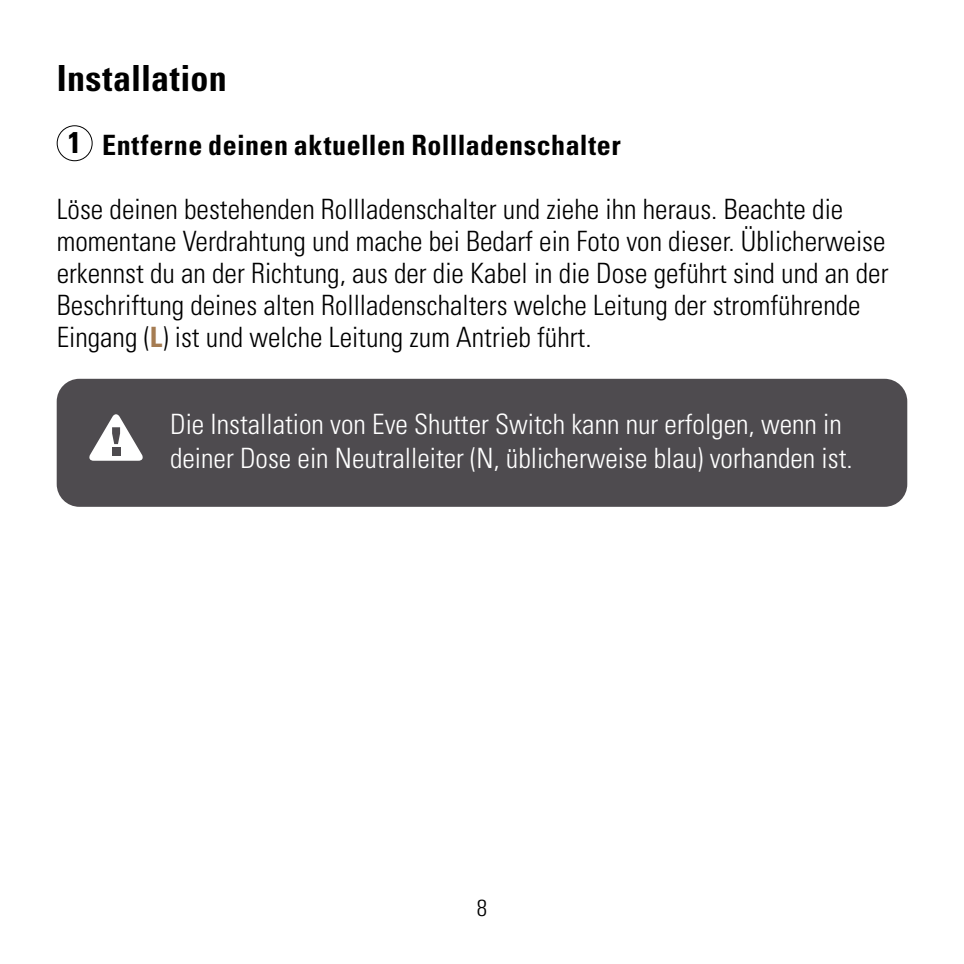
<style>
.page{position:relative;width:964px;height:964px;background:#fff}
.page>*{position:absolute;margin:0;border:0;box-sizing:border-box;transform-origin:0 0}
.t1{font:700 condensed 36px "Univers LT Std";letter-spacing:.01em;color:#000}
.t2{font:700 condensed 30px "Univers LT Std";color:#000}
.t3{font:300 condensed 28px/32px "Univers LT Std";color:#000}
.t4{font:300 condensed 28px/33.6px "Univers LT Std";color:#fff}
.t5{font:700 condensed 28px "Univers LT Std";letter-spacing:.015em;color:#000}
.t6{font:300 condensed 23.2px "Univers LT Std";color:#000}
.s1{font-weight:700;color:#a57c52}
</style>
<div class="page">
<div style="left:57px;top:379px;width:850px;height:128px;background:#4e4b4f;border-radius:23px"></div>
<svg style="left:89px;top:414px;width:54px;height:47px"></svg>
<div style="left:112px;top:447px;width:8px;height:8px;background:#4e4b4f"></div>
<div style="left:57px;top:125px;width:36px;height:36px;border:1px solid #000;border-radius:50%"></div>
<p class="t1" style="left:57px;top:56px;width:172px">Installation</p>
<p class="t2" style="left:68px;top:124px;width:15px">1</p>
<p class="t5" style="left:102px;top:128px;width:520px">Entferne deinen aktuellen Rollladenschalter</p>
<p class="t3" style="left:57px;top:193px;width:833px">Löse deinen bestehenden Rollladenschalter und ziehe ihn heraus. Beachte die momentane Verdrahtung und mache bei Bedarf ein Foto von dieser. Üblicherweise erkennst du an der Richtung, aus der die Kabel in die Dose geführt sind und an der Beschriftung deines alten Rollladenschalters welche Leitung der stromführende Eingang (<span class="s1">L</span>) ist und welche Leitung zum Antrieb führt.</p>
<p class="t4" style="left:170px;top:408px;width:684px">Die Installation von Eve Shutter Switch kann nur erfolgen, wenn in deiner Dose ein Neutralleiter (N, üblicherweise blau) vorhanden ist.</p>
<p class="t6" style="left:477px;top:894px;width:12px">8</p>
</div>
